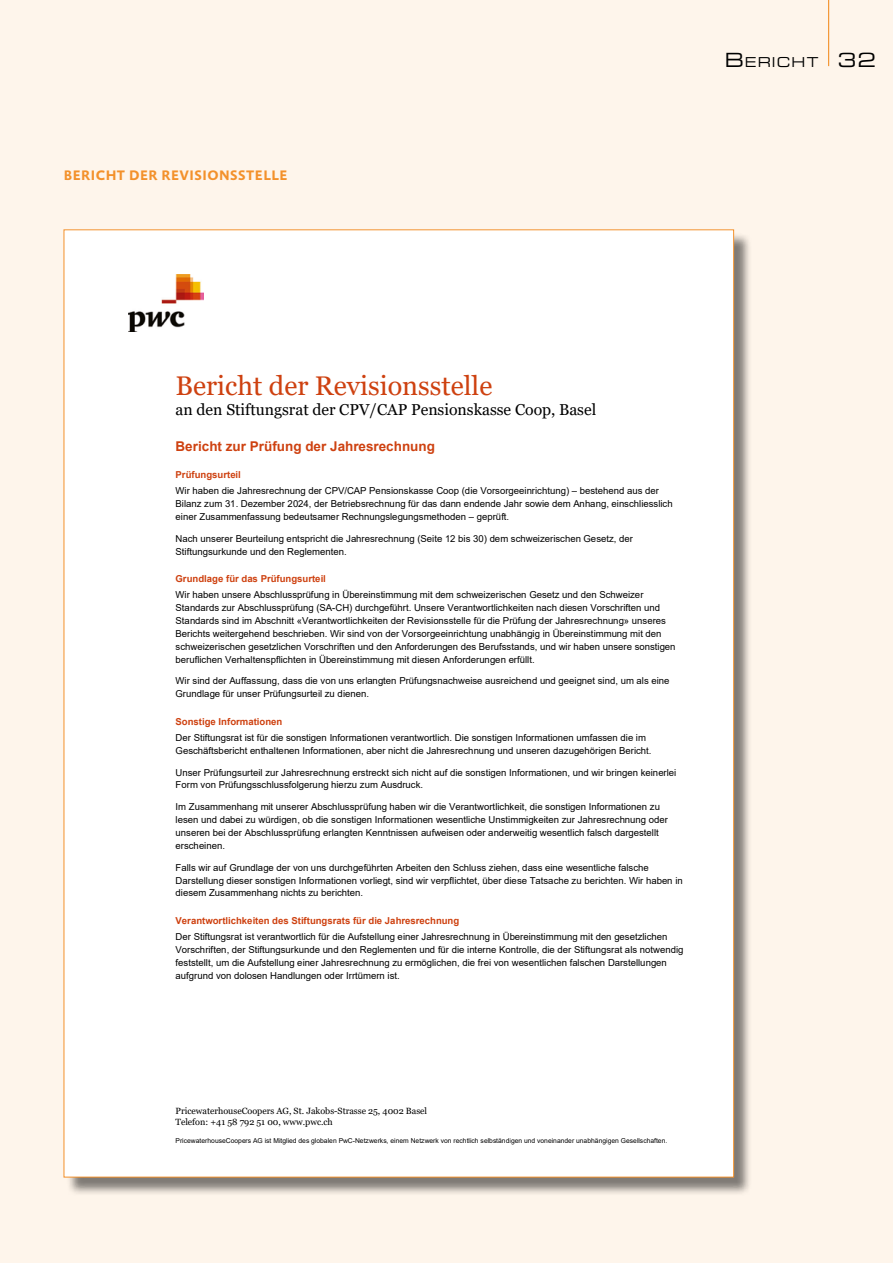
<style>
.page{position:relative;width:893px;height:1263px;background:#fef5eb}
.page>*{position:absolute;margin:0;border:0;box-sizing:border-box;transform-origin:0 0}
.t1{font:27px "Georgia";color:#ce4110}
.t2{font:expanded 19.5px "Square 721 BT";color:#000}
.t3{font:15.75px "Georgia";color:#000}
.t4{font:700 13.95px "Absara Sans TF";letter-spacing:.03em;color:#f3912b}
.t5{font:expanded 13.65px "Square 721 BT";letter-spacing:.085em;color:#000}
.t6{font:700 13.5px "Arial";color:#ce4110}
.t7{font:9.6px/12.9px "Arial";letter-spacing:-.005em;color:#000}
.t8{font:700 9.6px "Arial";letter-spacing:-.005em;color:#ce4110}
.t9{font:9px/11.2px "Georgia";letter-spacing:-.005em;color:#000}
.t10{font:6.75px "Arial";letter-spacing:.005em;color:#000}
.s1{font-size:19.5px}
</style>
<div class="page">
<hr style="left:828px;top:0;width:1px;height:66px;background:#f3912b">
<div style="left:66px;top:232px;width:686px;height:964px;background:#000;opacity:.5"></div>
<div style="left:64px;top:230px;width:670px;height:947px;background:#fff"></div>
<img style="left:128px;top:275px;width:75px;height:57px">
<h3 class="t4" style="left:64px;top:168px;width:225px">BERICHT DER REVISIONSSTELLE</h3>
<h3 class="t5" style="left:725px;top:53px;width:95px"><span class="s1">B</span>ERICHT</h3>
<h2 class="t2" style="left:838px;top:48px;width:40px">32</h2>
<h1 class="t1" style="left:176px;top:369px;width:318px">Bericht der Revisionsstelle</h1>
<h3 class="t3" style="left:176px;top:400px;width:422px">an den Stiftungsrat der CPV/CAP Pensionskasse Coop, Basel</h3>
<h3 class="t6" style="left:176px;top:437px;width:261px">Bericht zur Prüfung der Jahresrechnung</h3>
<p class="t8" style="left:176px;top:468px;width:67px">Prüfungsurteil</p>
<p class="t7" style="left:176px;top:484px;width:499px">Wir haben die Jahresrechnung der CPV/CAP Pensionskasse Coop (die Vorsorgeeinrichtung) – bestehend aus der<br>Bilanz zum 31. Dezember 2024, der Betriebsrechnung für das dann endende Jahr sowie dem Anhang, einschliesslich einer Zusammenfassung bedeutsamer Rechnungslegungsmethoden – geprüft.</p>
<p class="t7" style="left:176px;top:532px;width:459px">Nach unserer Beurteilung entspricht die Jahresrechnung (Seite 12 bis 30) dem schweizerischen Gesetz, der<br>Stiftungsurkunde und den Reglementen.</p>
<p class="t8" style="left:176px;top:572px;width:152px">Grundlage für das Prüfungsurteil</p>
<p class="t7" style="left:176px;top:588px;width:501px">Wir haben unsere Abschlussprüfung in Übereinstimmung mit dem schweizerischen Gesetz und den Schweizer Standards zur Abschlussprüfung (SA-CH) durchgeführt. Unsere Verantwortlichkeiten nach diesen Vorschriften und Standards sind im Abschnitt «Verantwortlichkeiten der Revisionsstelle für die Prüfung der Jahresrechnung» unseres Berichts weitergehend beschrieben. Wir sind von der Vorsorgeeinrichtung unabhängig in Übereinstimmung mit den schweizerischen gesetzlichen Vorschriften und den Anforderungen des Berufsstands, und wir haben unsere sonstigen beruflichen Verhaltenspflichten in Übereinstimmung mit diesen Anforderungen erfüllt.</p>
<p class="t7" style="left:176px;top:674px;width:495px">Wir sind der Auffassung, dass die von uns erlangten Prüfungsnachweise ausreichend und geeignet sind, um als eine<br>Grundlage für unser Prüfungsurteil zu dienen.</p>
<p class="t8" style="left:176px;top:715px;width:108px">Sonstige Informationen</p>
<p class="t7" style="left:176px;top:731px;width:477px">Der Stiftungsrat ist für die sonstigen Informationen verantwortlich. Die sonstigen Informationen umfassen die im<br>Geschäftsbericht enthaltenen Informationen, aber nicht die Jahresrechnung und unseren dazugehörigen Bericht.</p>
<p class="t7" style="left:176px;top:766px;width:502px">Unser Prüfungsurteil zur Jahresrechnung erstreckt sich nicht auf die sonstigen Informationen, und wir bringen keinerlei<br>Form von Prüfungsschlussfolgerung hierzu zum Ausdruck.</p>
<p class="t7" style="left:176px;top:800px;width:494px">Im Zusammenhang mit unserer Abschlussprüfung haben wir die Verantwortlichkeit, die sonstigen Informationen zu lesen und dabei zu würdigen, ob die sonstigen Informationen wesentliche Unstimmigkeiten zur Jahresrechnung oder unseren bei der Abschlussprüfung erlangten Kenntnissen aufweisen oder anderweitig wesentlich falsch dargestellt erscheinen.</p>
<p class="t7" style="left:176px;top:861px;width:509px">Falls wir auf Grundlage der von uns durchgeführten Arbeiten den Schluss ziehen, dass eine wesentliche falsche<br>Darstellung dieser sonstigen Informationen vorliegt, sind wir verpflichtet, über diese Tatsache zu berichten. Wir haben in diesem Zusammenhang nichts zu berichten.</p>
<p class="t8" style="left:176px;top:914px;width:285px">Verantwortlichkeiten des Stiftungsrats für die Jahresrechnung</p>
<p class="t7" style="left:176px;top:930px;width:509px">Der Stiftungsrat ist verantwortlich für die Aufstellung einer Jahresrechnung in Übereinstimmung mit den gesetzlichen Vorschriften, der Stiftungsurkunde und den Reglementen und für die interne Kontrolle, die der Stiftungsrat als notwendig feststellt, um die Aufstellung einer Jahresrechnung zu ermöglichen, die frei von wesentlichen falschen Darstellungen aufgrund von dolosen Handlungen oder Irrtümern ist.</p>
<p class="t9" style="left:176px;top:1106px;width:253px">PricewaterhouseCoopers AG, St. Jakobs-Strasse 25, 4002 Basel<br>Telefon: +41 58 792 51 00, www.pwc.ch</p>
<p class="t10" style="left:176px;top:1136px;width:493px">PricewaterhouseCoopers AG ist Mitglied des globalen PwC-Netzwerks, einem Netzwerk von rechtlich selbständigen und voneinander unabhängigen Gesellschaften.</p>
</div>
